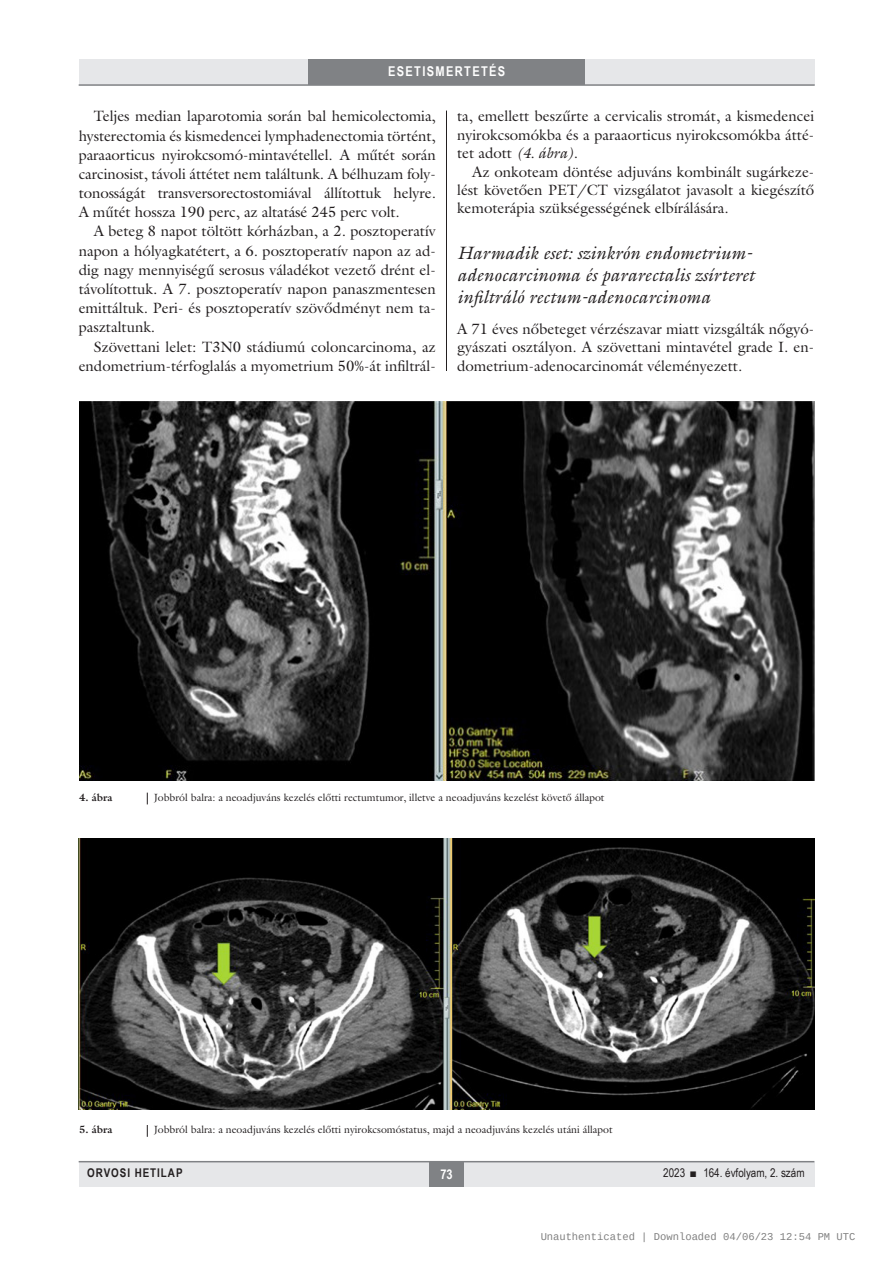
<style>
.page{position:relative;width:893px;height:1263px;background:#fff}
.page>*{position:absolute;margin:0;border:0;box-sizing:border-box;transform-origin:0 0}
.alcimkurziv{font:italic 18px/22px "Galliard Reg";color:#231f20}
.Body_Text{font:15px/19.2px "Galliard Reg";color:#231f20;text-align:justify}
.Body_tompa{font:15px/18.5px "Galliard Reg";color:#231f20;text-align:justify}
.t1{font:700 13.5px "Arial Narrow";letter-spacing:.1em;color:#fff}
.t2{font:12px "Arial Narrow";color:#231f20}
.t3{font:700 12px "Arial Narrow";letter-spacing:.08em;color:#231f20}
.kepalairas2{font:10.5px "Galliard Reg";color:#231f20}
.t4{font:10.5px "Liberation Mono";color:rgb(0 0 0/.5)}
.kepalairas1{font:700 10.5px "Galliard Reg";color:#231f20}
.s1{font-style:italic}
</style>
<div class="page">
<div style="left:79px;top:1161px;width:735px;height:25px;background:#e6e7e9"></div>
<div style="left:429px;top:1161px;width:34px;height:25px;background:#808285"></div>
<hr style="left:79px;top:1161px;width:735px;height:1px;background:#808285">
<div style="left:79px;top:60px;width:735px;height:25px;background:#e6e7e9"></div>
<div style="left:308px;top:60px;width:277px;height:25px;background:#808285"></div>
<hr style="left:79px;top:84px;width:736px;height:2px;background:#808285">
<hr style="left:446px;top:111px;width:1px;height:1026px;background:#231f20">
<div style="left:79px;top:371px;width:736px;height:422px;background:#fff"></div>
<img style="left:79px;top:401px;width:736px;height:380px">
<div style="left:79px;top:1125px;width:736px;height:12px;background:#fff"></div>
<svg style="left:147px;top:1125px;width:1px;height:12px"></svg>
<div style="left:79px;top:793px;width:736px;height:42px;background:#fff"></div>
<img style="left:79px;top:838px;width:736px;height:272px">
<p class="t1" style="left:388px;top:61px;width:119px">ESETISMERTETÉS</p>
<p class="Body_Text" style="left:79px;top:106px;width:359px;text-indent:15px">Teljes median laparotomia során bal hemicolectomia, hysterectomia és kismedencei lymphadenectomia történt, paraaorticus nyirokcsomó-mintavétellel. A műtét során carcinosist, távoli áttétet nem találtunk. A bélhuzam foly&shy;tonosságát transversorectostomiával állítottuk helyre.<br>A műtét hossza 190 perc, az altatásé 245 perc volt.</p>
<p class="Body_Text" style="left:79px;top:222px;width:359px;text-indent:15px">A beteg 8 napot töltött kórházban, a 2. posztoperatív napon a hólyagkatétert, a 6. posztoperatív napon az ad&shy;dig nagy mennyiségű serosus váladékot vezető drént el&shy;távolítottuk. A 7. posztoperatív napon panaszmentesen emittáltuk. Peri- és posztoperatív szövődményt nem ta&shy;pasztaltunk.</p>
<p class="Body_Text" style="left:79px;top:337px;width:359px;text-align:right">Szövettani lelet: T3N0 stádiumú coloncarcinoma, az endometrium-térfoglalás a myometrium 50%-át infiltrál-</p>
<p class="Body_Text" style="left:457px;top:107px;width:359px;line-height:18.5px">ta, emellett beszűrte a cervicalis stromát, a kismedencei nyirokcsomókba és a paraaorticus nyirokcsomókba átté&shy;tet adott <span class="s1">(4. ábra)</span>.</p>
<p class="Body_Text" style="left:457px;top:162px;width:359px;line-height:18.5px;text-indent:15px">Az onkoteam döntése adjuváns kombinált sugárkeze&shy;lést követően PET/CT vizsgálatot javasolt a kiegészítő kemoterápia szükségességének elbírálására.</p>
<p class="alcimkurziv" style="left:457px;top:242px;width:299px">Harmadik eset: szinkrón endometrium&shy;adenocarcinoma és pararectalis zsírteret infiltráló rectum-adenocarcinoma</p>
<p class="Body_tompa" style="left:457px;top:319px;width:359px">A 71 éves nőbeteget vérzészavar miatt vizsgálták nőgyó&shy;gyászati osztályon. A szövettani mintavétel grade I. en&shy;dometrium-adenocarcinomát véleményezett.</p>
<p class="kepalairas1" style="left:79px;top:791px;width:35px">4. ábra</p>
<p class="kepalairas2" style="left:154px;top:791px;width:452px">Jobbról balra: a neoadjuváns kezelés előtti rectumtumor, illetve a neoadjuváns kezelést követő állapot</p>
<p class="kepalairas1" style="left:79px;top:1123px;width:35px">5. ábra</p>
<p class="kepalairas2" style="left:154px;top:1123px;width:460px">Jobbról balra: a neoadjuváns kezelés előtti nyirokcsomóstatus, majd a neoadjuváns kezelés utáni állapot</p>
<p class="t3" style="left:87px;top:1164px;width:97px">ORVOSI HETILAP</p>
<p class="t1" style="left:440px;top:1163px;width:14px">73</p>
<p class="t2" style="left:663px;top:1164px;width:143px">2023 ■ 164. évfolyam, 2. szám</p>
<p class="t4" style="left:540px;top:1232px;width:316px">Unauthenticated | Downloaded 04/06/23 12:54 PM UTC</p>
</div>
